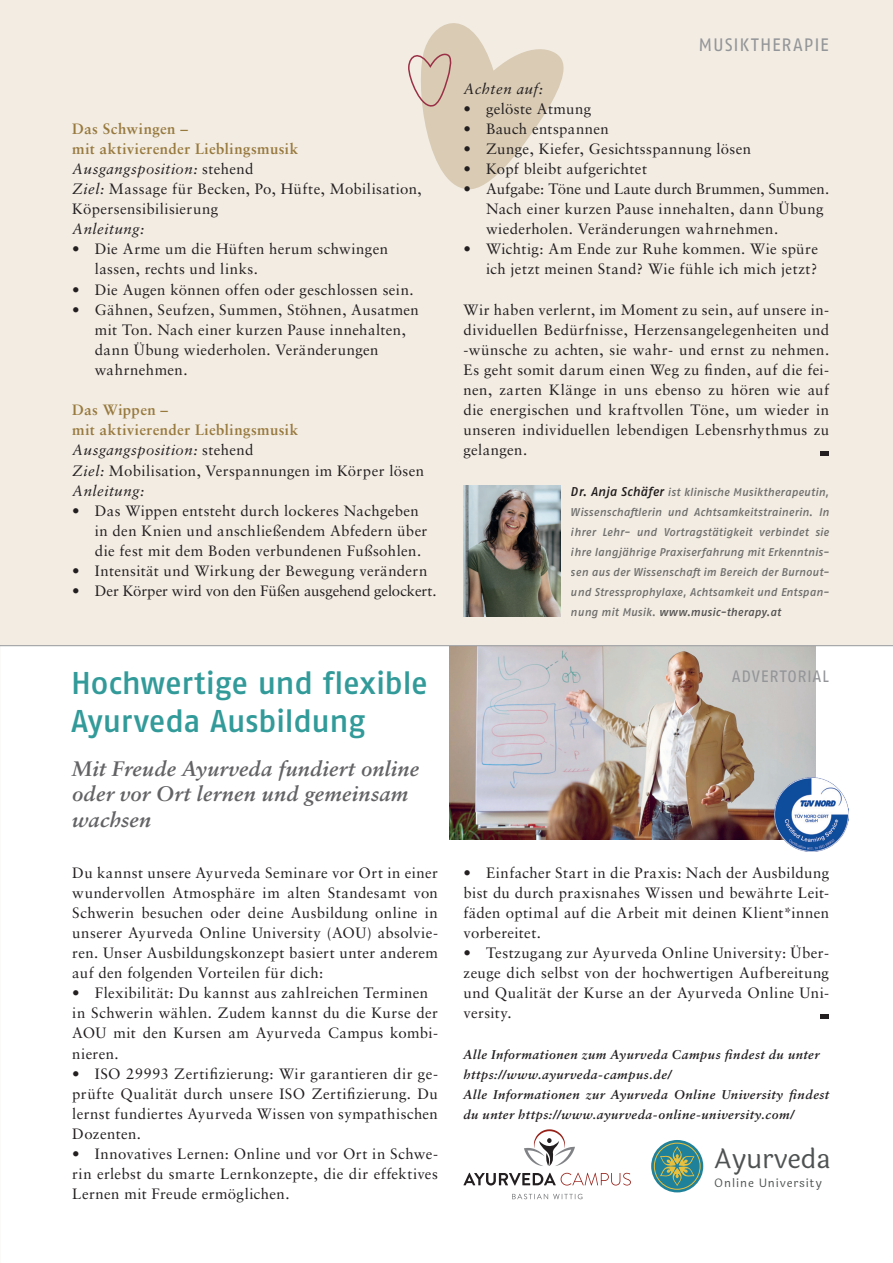
<style>
.page{position:relative;width:893px;height:1263px;background:#fff}
.page>*{position:absolute;margin:0;border:0;box-sizing:border-box;transform-origin:0 0}
.t1{font:500 31.5px/37.8px "Fago OT";letter-spacing:-.01em;color:#329b9a}
.t2{font:27.15px "Laila";color:#4f5252}
.t3{font:italic 700 21px/25.2px "Sabon LT Std";letter-spacing:.015em;color:#636366}
.t4{font:18px "Fago OT";letter-spacing:.05em;color:#939598}
.t5{font:16.5px "Fago OT";letter-spacing:.045em;color:#939598}
.t6{font:15px/20.1px "Sabon LT Std";letter-spacing:.02em;color:#231f20}
.t7{font:15px "Sabon LT Std";letter-spacing:-.01em;color:#231f20}
.t8{font:italic 15px "Sabon LT Std";letter-spacing:.035em;color:#231f20}
.t9{font:italic 700 12.75px/20.1px "Sabon LT Std";letter-spacing:.035em;color:#231f20}
.t10{font:11.7px "Laila";letter-spacing:.075em;color:#4f5252}
.t11{font:italic 500 11.25px/20.1px "Fago OT";letter-spacing:.01em;color:#76787b;text-align:justify}
.s1{font-weight:700;color:#98793d}
.s2{font-style:italic}
.s3{font-size:12.75px;color:#231f20}
.s4{color:#57585a}
</style>
<div class="page">
<div style="left:0;top:0;width:893px;height:645px;background:#f2ece3"></div>
<svg style="left:408px;top:23px;width:156px;height:167px"></svg>
<img style="left:463px;top:486px;width:97px;height:131px">
<svg style="left:820px;top:451px;width:9px;height:4px"></svg>
<svg style="left:820px;top:1014px;width:9px;height:4px"></svg>
<img style="left:450px;top:646px;width:365px;height:194px">
<img style="left:775px;top:778px;width:74px;height:74px">
<svg style="left:463px;top:1173px;width:168px;height:12px"></svg>
<svg style="left:512px;top:1194px;width:70px;height:5px"></svg>
<svg style="left:524px;top:1129px;width:51px;height:37px"></svg>
<svg style="left:651px;top:1140px;width:52px;height:52px"></svg>
<svg style="left:654px;top:1143px;width:46px;height:46px"></svg>
<div style="left:654px;top:1143px;width:46px;height:46px;border:1px solid #e9c03d;border-radius:50%"></div>
<svg style="left:660px;top:1146px;width:34px;height:40px"></svg>
<hr style="left:0;top:645px;width:893px;height:1px;background:#939598">
<p class="t6" style="left:72px;top:118px;width:351px"><span class="s1">Das Schwingen –<br>mit aktivierender Lieblingsmusik<br></span><span class="s2">Ausgangsposition:</span> stehend<br><span class="s2">Ziel:</span> Massage für Becken, Po, Hüfte, Mobilisation,<br>Köpersensibilisierung</p>
<p class="t8" style="left:72px;top:220px;width:74px">Anleitung:</p>
<p class="t6" style="left:95px;top:239px;width:295px;text-indent:-22px">• Die Arme um die Hüften herum schwingen lassen, rechts und links.</p>
<p class="t6" style="left:72px;top:279px;width:343px">• Die Augen können offen oder geschlossen sein.</p>
<p class="t6" style="left:95px;top:299px;width:326px;text-indent:-22px">• Gähnen, Seufzen, Summen, Stöhnen, Ausatmen mit Ton. Nach einer kurzen Pause innehalten, dann Übung wiederholen. Veränderungen wahrnehmen.</p>
<p class="t6" style="left:72px;top:400px;width:353px"><span class="s1">Das Wippen –<br>mit aktivierender Lieblingsmusik<br></span><span class="s2">Ausgangsposition:</span> stehend<br><span class="s2">Ziel:</span> Mobilisation, Verspannungen im Körper lösen<br><span class="s2">Anleitung:</span></p>
<p class="t6" style="left:95px;top:500px;width:334px;text-indent:-22px">• Das Wippen entsteht durch lockeres Nachgeben in den Knien und anschließendem Abfedern über die fest mit dem Boden verbundenen Fußsohlen.</p>
<p class="t6" style="left:72px;top:561px;width:357px">• Intensität und Wirkung der Bewegung verändern</p>
<p class="t7" style="left:72px;top:582px;width:366px">• Der Körper wird von den Füßen ausgehend gelockert.</p>
<h1 class="t1" style="left:71px;top:664px;width:358px">Hochwertige und flexible<br>Ayurveda Ausbildung</h1>
<h3 class="t3" style="left:72px;top:756px;width:348px">Mit Freude Ayurveda fundiert online oder vor Ort lernen und gemeinsam wachsen</h3>
<p class="t6" style="left:72px;top:862px;width:367px;text-align:justify">Du kannst unsere Ayurveda Seminare vor Ort in einer wundervollen Atmosphäre im alten Standesamt von Schwerin besuchen oder deine Ausbildung online in unserer Ayurveda Online University (AOU) absolvie&shy;ren. Unser Ausbildungskonzept basiert unter anderem auf den folgenden Vorteilen für dich:</p>
<p class="t6" style="left:72px;top:983px;width:367px">• Flexibilität: Du kannst aus zahlreichen Terminen in Schwerin wählen. Zudem kannst du die Kurse der AOU mit den Kursen am Ayurveda Campus kombi&shy;nieren.</p>
<p class="t6" style="left:72px;top:1063px;width:367px;text-align:justify">• ISO 29993 Zertifizierung: Wir garantieren dir ge&shy;prüfte Qualität durch unsere ISO Zertifizierung. Du lernst fundiertes Ayurveda Wissen von sympathischen Dozenten.</p>
<p class="t6" style="left:72px;top:1143px;width:367px;text-align:justify">• Innovatives Lernen: Online und vor Ort in Schwe&shy;rin erlebst du smarte Lernkonzepte, die dir effektives Lernen mit Freude ermöglichen.</p>
<p class="t4" style="left:699px;top:34px;width:132px">MUSIKTHERAPIE</p>
<p class="t8" style="left:463px;top:80px;width:81px">Achten auf:</p>
<p class="t6" style="left:463px;top:98px;width:129px">• gelöste Atmung</p>
<p class="t6" style="left:463px;top:118px;width:147px">• Bauch entspannen</p>
<p class="t6" style="left:463px;top:138px;width:289px">• Zunge, Kiefer, Gesichtsspannung lösen</p>
<p class="t6" style="left:463px;top:159px;width:185px">• Kopf bleibt aufgerichtet</p>
<p class="t6" style="left:486px;top:179px;width:345px;text-indent:-22px">• Aufgabe: Töne und Laute durch Brummen, Summen.<br>Nach einer kurzen Pause innehalten, dann Übung wiederholen. Veränderungen wahrnehmen.</p>
<p class="t6" style="left:463px;top:239px;width:356px;text-align:right">• Wichtig: Am Ende zur Ruhe kommen. Wie spüre ich jetzt meinen Stand? Wie fühle ich mich jetzt?</p>
<p class="t6" style="left:463px;top:299px;width:367px;text-align:justify">Wir haben verlernt, im Moment zu sein, auf unsere in&shy;dividuellen Bedürfnisse, Herzensangelegenheiten und -wünsche zu achten, sie wahr- und ernst zu nehmen.<br>Es geht somit darum einen Weg zu finden, auf die fei&shy;nen, zarten Klänge in uns ebenso zu hören wie auf die energischen und kraftvollen Töne, um wieder in unseren individuellen lebendigen Lebensrhythmus zu gelangen.</p>
<p class="t11" style="left:571px;top:482px;width:260px"><span class="s3">Dr. Anja Schäfer</span> ist klinische Musiktherapeutin, Wissenschaftlerin und Achtsamkeitstrainerin. In ihrer Lehr- und Vortragstätigkeit verbindet sie ihre langjährige Praxiserfahrung mit Erkenntnis&shy;sen aus der Wissenschaft im Bereich der Burnout&shy;und Stressprophylaxe, Achtsamkeit und Entspan&shy;nung mit Musik. <span class="s4">www.music-therapy.at</span></p>
<p class="t5" style="left:732px;top:666px;width:99px">ADVERTORIAL</p>
<p class="t6" style="left:463px;top:862px;width:367px;text-align:justify">• Einfacher Start in die Praxis: Nach der Ausbildung bist du durch praxisnahes Wissen und bewährte Leit&shy;fäden optimal auf die Arbeit mit deinen Klient*innen vorbereitet.</p>
<p class="t6" style="left:463px;top:942px;width:367px;text-align:justify">• Testzugang zur Ayurveda Online University: Über&shy;zeuge dich selbst von der hochwertigen Aufbereitung und Qualität der Kurse an der Ayurveda Online Uni&shy;versity.</p>
<p class="t9" style="left:463px;top:1044px;width:367px">Alle Informationen zum Ayurveda Campus findest du unter https://www.ayurveda-campus.de/<br>Alle Informationen zur Ayurveda Online University findest du unter https://www.ayurveda-online-university.com/</p>
<h2 class="t2" style="left:714px;top:1147px;width:118px">Ayurveda</h2>
<p class="t10" style="left:714px;top:1178px;width:109px">Online University</p>
</div>
